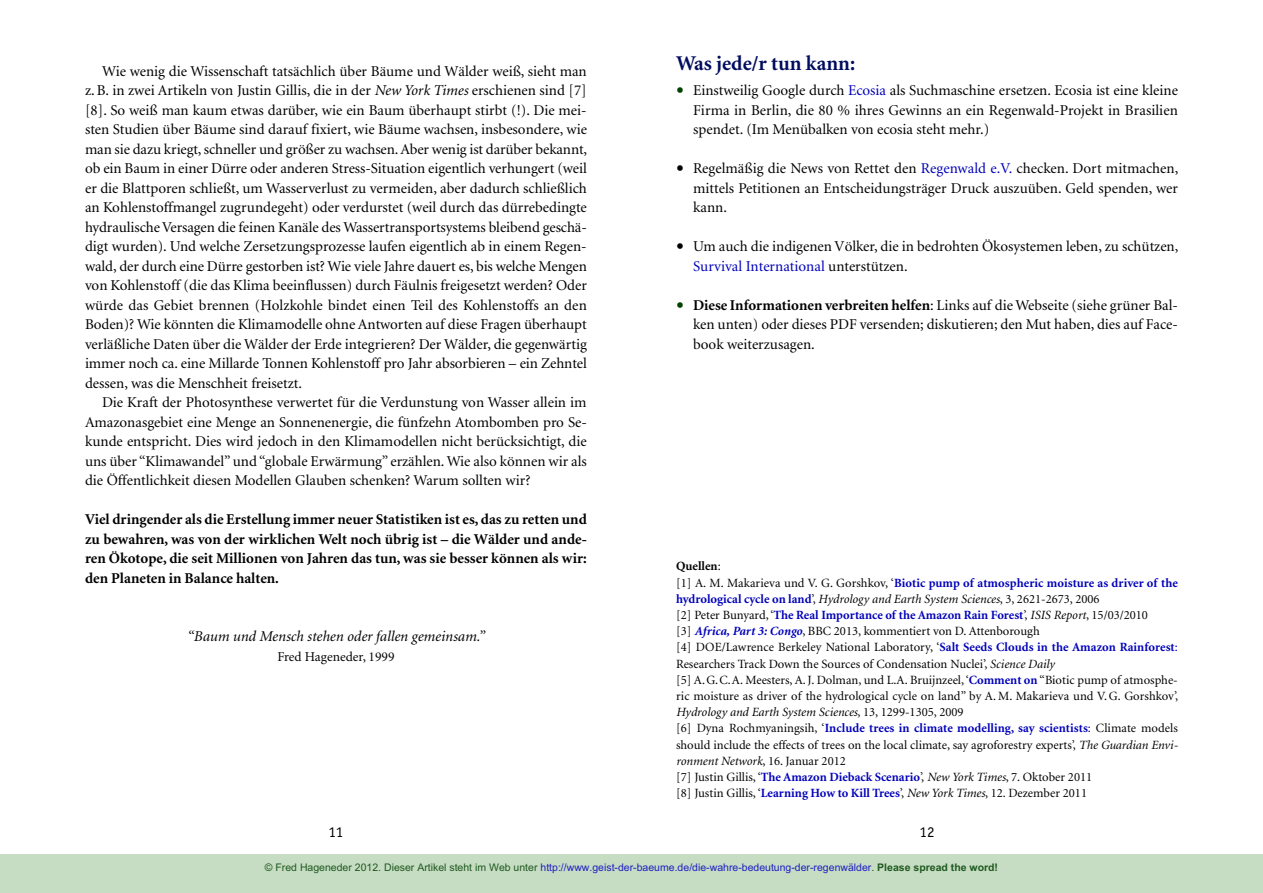
<style>
.page{position:relative;width:1263px;height:893px;background:#fff}
.page>*{position:absolute;margin:0;border:0;box-sizing:border-box;transform-origin:0 0}
.t1{font:700 21px "Minion";color:#000c5e}
.t2{font:15px/19.5px "Minion";color:#000;text-align:justify}
.t3{font:700 15px/19.5px "Minion";color:#000;text-align:justify}
.t4{font:italic 15px "Minion";color:#000}
.t5{font:15px "Officina Sans";color:#000}
.t6{font:13.5px "Minion";color:#000}
.t7{font:12.6px/16.2px "Minion";color:#000}
.t8{font:10.5px "Arial";color:#1f1fc2}
.s1{font-style:italic}
.s2{font-size:27px;color:#004200}
.s3{color:#0000ba}
.s4{font-size:27px}
.s5{font-weight:700}
.s6{font-weight:700;color:#0000ba}
.s7{font-weight:700;font-style:italic;color:#0000ba}
.s8{color:#1f591f}
.s9{font-weight:700;color:#1f591f}
</style>
<div class="page">
<div style="left:0;top:855px;width:1263px;height:38px;background:#c6ddc3"></div>
<p class="t2" style="left:85px;top:62px;width:504px;text-indent:17px">Wie wenig die Wissenschaft tatsächlich über Bäume und Wälder weiß, sieht man z. B. in zwei Artikeln von Justin Gillis, die in der <span class="s1">New York Times</span> erschienen sind [7] [8]. So weiß man kaum etwas darüber, wie ein Baum überhaupt stirbt (!). Die mei&shy;sten Studien über Bäume sind darauf fixiert, wie Bäume wachsen, insbesondere, wie man sie dazu kriegt, schneller und größer zu wachsen. Aber wenig ist darüber bekannt, ob ein Baum in einer Dürre oder anderen Stress-Situation eigentlich verhungert (weil er die Blattporen schließt, um Wasserverlust zu vermeiden, aber dadurch schließlich an Kohlenstoffmangel zugrundegeht) oder verdurstet (weil durch das dürrebedingte hydraulische Versagen die feinen Kanäle des Wassertransportsystems bleibend geschä&shy;digt wurden). Und welche Zersetzungsprozesse laufen eigentlich ab in einem Regen&shy;wald, der durch eine Dürre gestorben ist? Wie viele Jahre dauert es, bis welche Mengen von Kohlenstoff (die das Klima beeinflussen) durch Fäulnis freigesetzt werden? Oder würde das Gebiet brennen (Holzkohle bindet einen Teil des Kohlenstoffs an den Boden)? Wie könnten die Klimamodelle ohne Antworten auf diese Fragen überhaupt verläßliche Daten über die Wälder der Erde integrieren? Der Wälder, die gegenwärtig immer noch ca. eine Millarde Tonnen Kohlenstoff pro Jahr absorbieren – ein Zehntel dessen, was die Menschheit freisetzt.</p>
<p class="t2" style="left:85px;top:394px;width:503px;text-indent:17px">Die Kraft der Photosynthese verwertet für die Verdunstung von Wasser allein im Amazonasgebiet eine Menge an Sonnenenergie, die fünfzehn Atombomben pro Se - kunde entspricht. Dies wird jedoch in den Klimamodellen nicht berücksichtigt, die uns über “Klimawandel” und “globale Erwärmung” erzählen. Wie also können wir als die Öffentlichkeit diesen Modellen Glauben schenken? Warum sollten wir?</p>
<p class="t3" style="left:85px;top:511px;width:503px">Viel dringender als die Erstellung immer neuer Statistiken ist es, das zu retten und zu bewahren, was von der wirklichen Welt noch übrig ist – die Wälder und ande&shy;ren Ökotope, die seit Millionen von Jahren das tun, was sie besser können als wir: den Planeten in Balance halten.</p>
<p class="t4" style="left:187px;top:631px;width:299px">“Baum und Mensch stehen oder fallen gemeinsam.”</p>
<p class="t6" style="left:277px;top:651px;width:119px">Fred Hageneder, 1999</p>
<h1 class="t1" style="left:676px;top:55px;width:181px">Was jede/r tun kann:</h1>
<p class="t2" style="left:693px;top:82px;width:486px;text-indent:-17px"><span class="s2">•</span> Einstweilig Google durch <span class="s3">Ecosia</span> als Suchmaschine ersetzen. Ecosia ist eine kleine Firma in Berlin, die 80 % ihres Gewinns an ein Regenwald-Projekt in Brasilien spendet. (Im Menübalken von ecosia steht mehr.)</p>
<p class="t2" style="left:693px;top:160px;width:487px;text-indent:-17px"><span class="s4">•</span> Regelmäßig die News von Rettet den <span class="s3">Regenwald e.V.</span> checken. Dort mitmachen, mittels Petitionen an Entscheidungsträger Druck auszuüben. Geld spenden, wer kann.</p>
<p class="t2" style="left:693px;top:238px;width:487px;text-indent:-17px"><span class="s4">•</span> Um auch die indigenen Völker, die in bedrohten Ökosystemen leben, zu schützen,<br><span class="s3">Survival International</span> unterstützen.</p>
<p class="t2" style="left:693px;top:296px;width:486px;text-indent:-17px"><span class="s2">•</span> <span class="s5">Diese Informationen verbreiten helfen</span>: Links auf die Webseite (siehe grüner Bal&shy;ken unten) oder dieses PDF versenden; diskutieren; den Mut haben, dies auf Face&shy;book weiterzusagen.</p>
<p class="t7" style="left:676px;top:559px;width:504px"><span class="s5">Quellen</span>:<br>[1] A. M. Makarieva und V. G. Gorshkov, ‘<span class="s6">Biotic pump of atmospheric moisture as driver of the hydrological cycle on land</span>’, <span class="s1">Hydrology and Earth System Sciences</span>, 3, 2621-2673, 2006<br>[2] Peter Bunyard, ‘<span class="s6">The Real Importance of the Amazon Rain Forest</span>’, <span class="s1">ISIS Report</span>, 15/03/2010<br>[3] <span class="s7">Africa, Part 3: Congo</span>, BBC 2013, kommentiert von D. Attenborough<br>[4] DOE/Lawrence Berkeley National Laboratory, ‘<span class="s6">Salt Seeds Clouds in the Amazon Rainforest</span><span class="s3">:<br></span>Researchers Track Down the Sources of Condensation Nuclei’, <span class="s1">Science Daily<br></span>[5] A.G.C.A. Meesters, A. J. Dolman, und L.A. Bruijnzeel, ‘<span class="s6">Comment on</span> “Biotic pump of atmosphe&shy;ric moisture as driver of the hydrological cycle on land” by A. M. Makarieva und V. G. Gorshkov’, <span class="s1">Hydrology and Earth System Sciences</span>, 13, 1299-1305, 2009<br>[6] Dyna Rochmyaningsih, ‘<span class="s6">Include trees in climate modelling, say scientists</span><span class="s3">:</span> Climate models should include the effects of trees on the local climate, say agroforestry experts’, <span class="s1">The Guardian Envi&shy;ronment Network</span>, 16. Januar 2012<br>[7] Justin Gillis, ‘<span class="s6">The Amazon Dieback Scenario</span>’, <span class="s1">New York Times</span>, 7. Oktober 2011<br>[8] Justin Gillis, ‘<span class="s6">Learning How to Kill Trees</span>’, <span class="s1">New York Times</span>, 12. Dezember 2011</p>
<p class="t5" style="left:328px;top:826px;width:16px">11</p>
<p class="t5" style="left:919px;top:826px;width:16px">12</p>
<p class="t8" style="left:265px;top:863px;width:735px"><span class="s8">© Fred Hageneder 2012. Dieser Artikel steht im Web unter</span> http://www.geist-der-baeume.de/die-wahre-bedeutung-der-regenwälder<span class="s8">.</span> <span class="s9">Please spread the word!</span></p>
</div>
